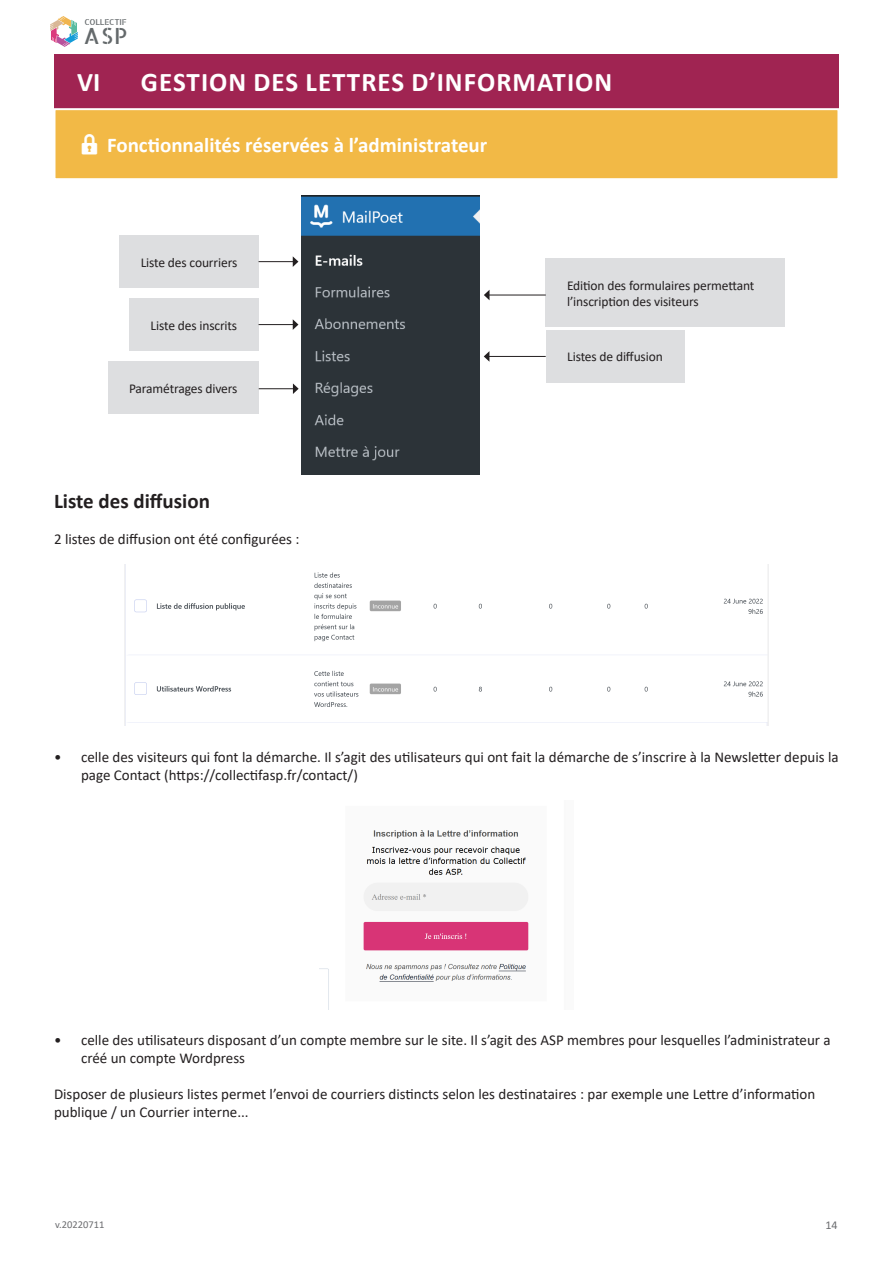
<style>
.page{position:relative;width:893px;height:1263px;background:#fff}
.page>*{position:absolute;margin:0;border:0;box-sizing:border-box;transform-origin:0 0}
.t1{font:700 27px "Calibri";letter-spacing:.04em;color:#fff}
.t2{font:22.35px "Allerta Stencil";color:#64696b}
.t3{font:700 21px "Calibri";color:#fff}
.t4{font:700 21px "Calibri";color:#231f20}
.t5{font:15px/18px "Calibri";color:#231f20}
.t6{font:13.5px/16.2px "Calibri";letter-spacing:-.01em;color:#231f20}
.t7{font:12px "Calibri";color:#6c6d70}
.t8{font:10.5px "Calibri";color:#6c6d70}
.t9{font:8.25px "Allerta Stencil";letter-spacing:-.025em;color:#64696b}
</style>
<div class="page">
<svg style="left:50px;top:16px;width:28px;height:31px"></svg>
<div style="left:54px;top:54px;width:785px;height:54px;background:#a02452"></div>
<div style="left:55px;top:109px;width:783px;height:70px;background:#f2b946"></div>
<div style="left:54px;top:109px;width:785px;height:71px;border:2px solid #fff"></div>
<img style="left:302px;top:196px;width:178px;height:278px">
<div style="left:119px;top:236px;width:140px;height:52px;background:#dddee0"></div>
<div style="left:546px;top:258px;width:239px;height:69px;background:#dddee0"></div>
<div style="left:129px;top:298px;width:130px;height:53px;background:#dddee0"></div>
<hr style="left:489px;top:295px;width:57px;height:1px;background:#231f20">
<svg style="left:484px;top:290px;width:5px;height:10px"></svg>
<hr style="left:259px;top:261px;width:35px;height:1px;background:#231f20">
<svg style="left:293px;top:256px;width:5px;height:11px"></svg>
<hr style="left:259px;top:324px;width:35px;height:1px;background:#231f20">
<svg style="left:293px;top:319px;width:5px;height:11px"></svg>
<div style="left:546px;top:330px;width:138px;height:52px;background:#dddee0"></div>
<hr style="left:489px;top:356px;width:57px;height:1px;background:#231f20">
<svg style="left:484px;top:351px;width:5px;height:11px"></svg>
<div style="left:108px;top:362px;width:151px;height:52px;background:#dddee0"></div>
<hr style="left:259px;top:388px;width:35px;height:1px;background:#231f20">
<svg style="left:293px;top:383px;width:6px;height:11px"></svg>
<img style="left:124px;top:565px;width:645px;height:160px">
<img style="left:320px;top:830px;width:209px;height:179px">
<p class="t9" style="left:84px;top:17px;width:44px">COLLECTIF</p>
<h2 class="t2" style="left:84px;top:21px;width:45px">ASP</h2>
<p class="t1" style="left:77px;top:63px;width:25px">VI</p>
<p class="t1" style="left:141px;top:63px;width:473px">GESTION DES LETTRES D’INFORMATION</p>
<p class="t3" style="left:107px;top:131px;width:382px">Fonctionnalités réservées à l’administrateur</p>
<p class="t6" style="left:141px;top:254px;width:98px">Liste des courriers</p>
<p class="t6" style="left:151px;top:317px;width:88px">Liste des inscrits</p>
<p class="t6" style="left:129px;top:380px;width:110px">Paramétrages divers</p>
<p class="t4" style="left:54px;top:486px;width:157px">Liste des diffusion</p>
<p class="t5" style="left:54px;top:530px;width:247px">2 listes de diffusion ont été configurées :</p>
<p class="t6" style="left:567px;top:277px;width:189px">Edition des formulaires permettant l’inscription des visiteurs</p>
<p class="t6" style="left:567px;top:348px;width:97px">Listes de diffusion</p>
<p class="t5" style="left:81px;top:747px;width:759px;text-indent:-27px">• celle des visiteurs qui font la démarche. Il s’agit des utilisateurs qui ont fait la démarche de s’inscrire à la Newsletter depuis la page Contact (https://collectifasp.fr/contact/)</p>
<p class="t5" style="left:81px;top:1031px;width:751px;text-indent:-27px">• celle des utilisateurs disposant d’un compte membre sur le site. Il s’agit des ASP membres pour lesquelles l’administrateur a créé un compte Wordpress</p>
<p class="t5" style="left:54px;top:1085px;width:763px">Disposer de plusieurs listes permet l’envoi de courriers distincts selon les destinataires : par exemple une Lettre d’information publique / un Courrier interne...</p>
<p class="t8" style="left:55px;top:1217px;width:51px">v.20220711</p>
<p class="t7" style="left:825px;top:1217px;width:14px">14</p>
</div>
